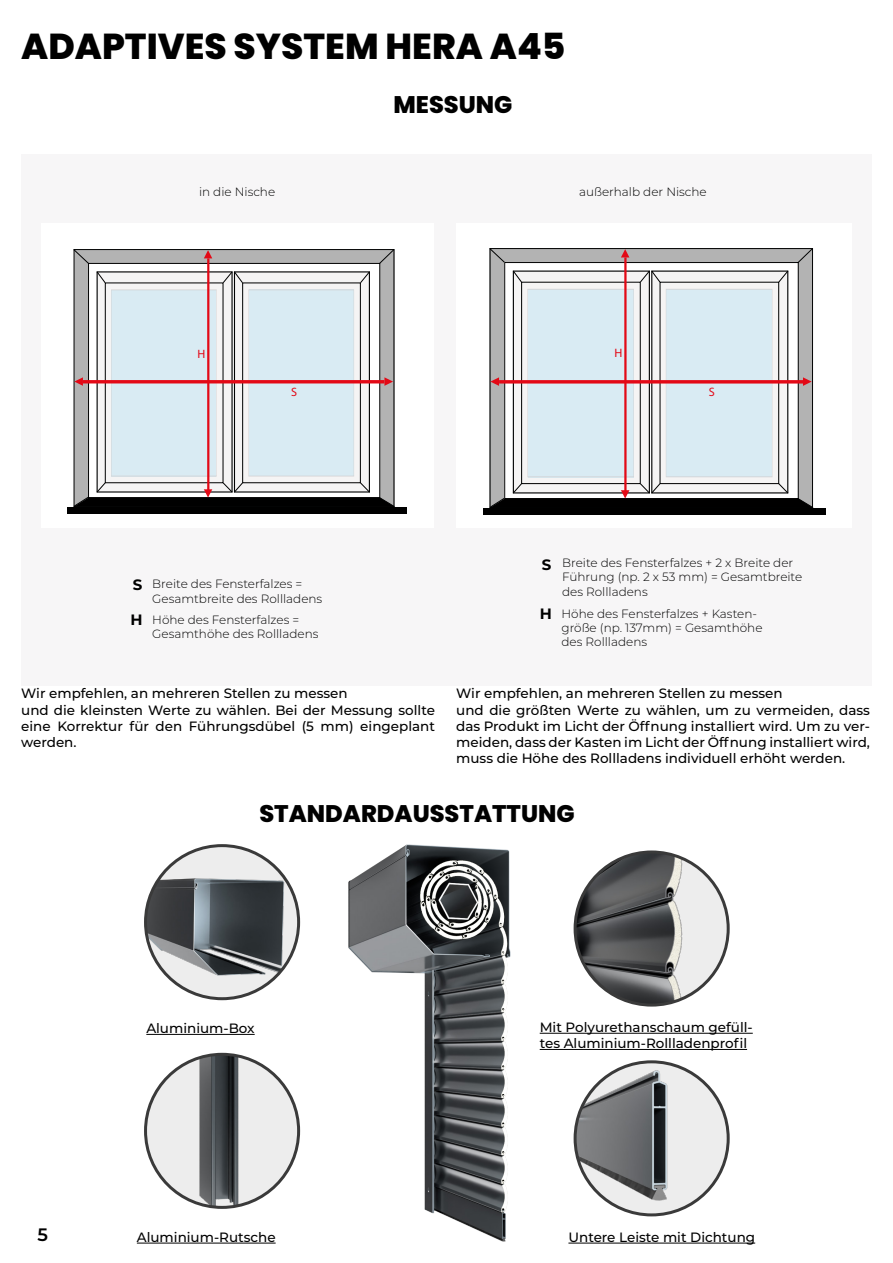
<style>
.page{position:relative;width:893px;height:1263px;background:#fff}
.page>*{position:absolute;margin:0;border:0;box-sizing:border-box;transform-origin:0 0}
.t1{font:800 36px "Poppins";color:#000}
.t2{font:800 24px "Poppins";color:#000}
.t3{font:600 18px "Montserrat";color:#000}
.t4{font:700 15px "Montserrat";color:#000}
.t5{font:500 13.5px/16.2px "Montserrat";color:#000}
.t6{font:12.15px "Myriad Pro";color:#e30916}
.t7{font:300 12px/14.4px "Montserrat";color:#000}
</style>
<div class="page">
<div style="left:21px;top:154px;width:851px;height:531px;background:#f7f6f7"></div>
<hr style="left:540px;top:1033px;width:213px;height:1px;background:#000">
<hr style="left:540px;top:1049px;width:207px;height:1px;background:#000">
<hr style="left:137px;top:1243px;width:139px;height:1px;background:#000">
<hr style="left:568px;top:1243px;width:187px;height:1px;background:#000">
<hr style="left:146px;top:1034px;width:109px;height:1px;background:#000">
<div style="left:41px;top:223px;width:392px;height:304px;background:#fff"></div>
<svg style="left:73px;top:249px;width:322px;height:258px"></svg>
<div style="left:68px;top:507px;width:339px;height:6px;background:#000"></div>
<div style="left:457px;top:223px;width:395px;height:304px;background:#fff"></div>
<svg style="left:489px;top:248px;width:325px;height:260px"></svg>
<div style="left:484px;top:508px;width:342px;height:6px;background:#000"></div>
<img style="left:349px;top:844px;width:161px;height:398px">
<img style="left:575px;top:852px;width:153px;height:153px;border-radius:77px">
<div style="left:574px;top:850px;width:156px;height:156px;border:3px solid #3a3a3a;border-radius:50%"></div>
<div style="left:575px;top:1062px;width:153px;height:153px;background:#ededed;border-radius:50%"></div>
<img style="left:575px;top:1069px;width:93px;height:134px">
<div style="left:574px;top:1060px;width:156px;height:156px;border:3px solid #3a3a3a;border-radius:50%"></div>
<img style="left:146px;top:846px;width:153px;height:153px;border-radius:77px">
<div style="left:144px;top:844px;width:156px;height:156px;border:3px solid #3a3a3a;border-radius:50%"></div>
<img style="left:146px;top:1054px;width:153px;height:153px;border-radius:77px">
<div style="left:144px;top:1053px;width:156px;height:156px;border:3px solid #3a3a3a;border-radius:50%"></div>
<h1 class="t1" style="left:21px;top:26px;width:546px">ADAPTIVES SYSTEM HERA A45</h1>
<h2 class="t2" style="left:393px;top:91px;width:120px">MESSUNG</h2>
<p class="t7" style="left:199px;top:184px;width:78px">in die Nische</p>
<p class="t7" style="left:579px;top:184px;width:129px">außerhalb der Nische</p>
<p class="t6" style="left:198px;top:346px;width:9px">H</p>
<p class="t6" style="left:291px;top:385px;width:7px">S</p>
<p class="t4" style="left:133px;top:574px;width:11px">S</p>
<p class="t4" style="left:130px;top:609px;width:14px">H</p>
<p class="t7" style="left:152px;top:576px;width:172px">Breite des Fensterfalzes =<br>Gesamtbreite des Rollladens</p>
<p class="t7" style="left:152px;top:612px;width:168px">Höhe des Fensterfalzes =<br>Gesamthöhe des Rollladens</p>
<p class="t6" style="left:615px;top:346px;width:9px">H</p>
<p class="t6" style="left:709px;top:385px;width:8px">S</p>
<p class="t4" style="left:542px;top:553px;width:11px">S</p>
<p class="t4" style="left:540px;top:603px;width:14px">H</p>
<p class="t7" style="left:562px;top:555px;width:242px">Breite des Fensterfalzes + 2 x Breite der<br>Führung (np. 2 x 53 mm) = Gesamtbreite des Rollladens</p>
<p class="t7" style="left:561px;top:606px;width:202px">Höhe des Fensterfalzes + Kasten&shy;größe (np. 137mm) = Gesamthöhe des Rollladens</p>
<p class="t5" style="left:21px;top:685px;width:415px">Wir empfehlen, an mehreren Stellen zu messen<br>und die kleinsten Werte zu wählen. Bei der Messung sollte eine Korrektur für den Führungsdübel (5 mm) eingeplant werden.</p>
<p class="t5" style="left:456px;top:685px;width:415px">Wir empfehlen, an mehreren Stellen zu messen<br>und die größten Werte zu wählen, um zu vermeiden, dass das Produkt im Licht der Öffnung installiert wird. Um zu ver&shy;meiden, dass der Kasten im Licht der Öffnung installiert wird, muss die Höhe des Rollladens individuell erhöht werden.</p>
<h2 class="t2" style="left:259px;top:799px;width:317px">STANDARDAUSSTATTUNG</h2>
<h3 class="t3" style="left:38px;top:1222px;width:12px">5</h3>
<p class="t5" style="left:146px;top:1019px;width:110px">Aluminium-Box</p>
<p class="t5" style="left:540px;top:1018px;width:215px">Mit Polyurethanschaum gefüll&shy;tes Aluminium-Rollladenprofil</p>
<p class="t5" style="left:137px;top:1228px;width:140px">Aluminium-Rutsche</p>
<p class="t5" style="left:568px;top:1228px;width:188px">Untere Leiste mit Dichtung</p>
</div>
